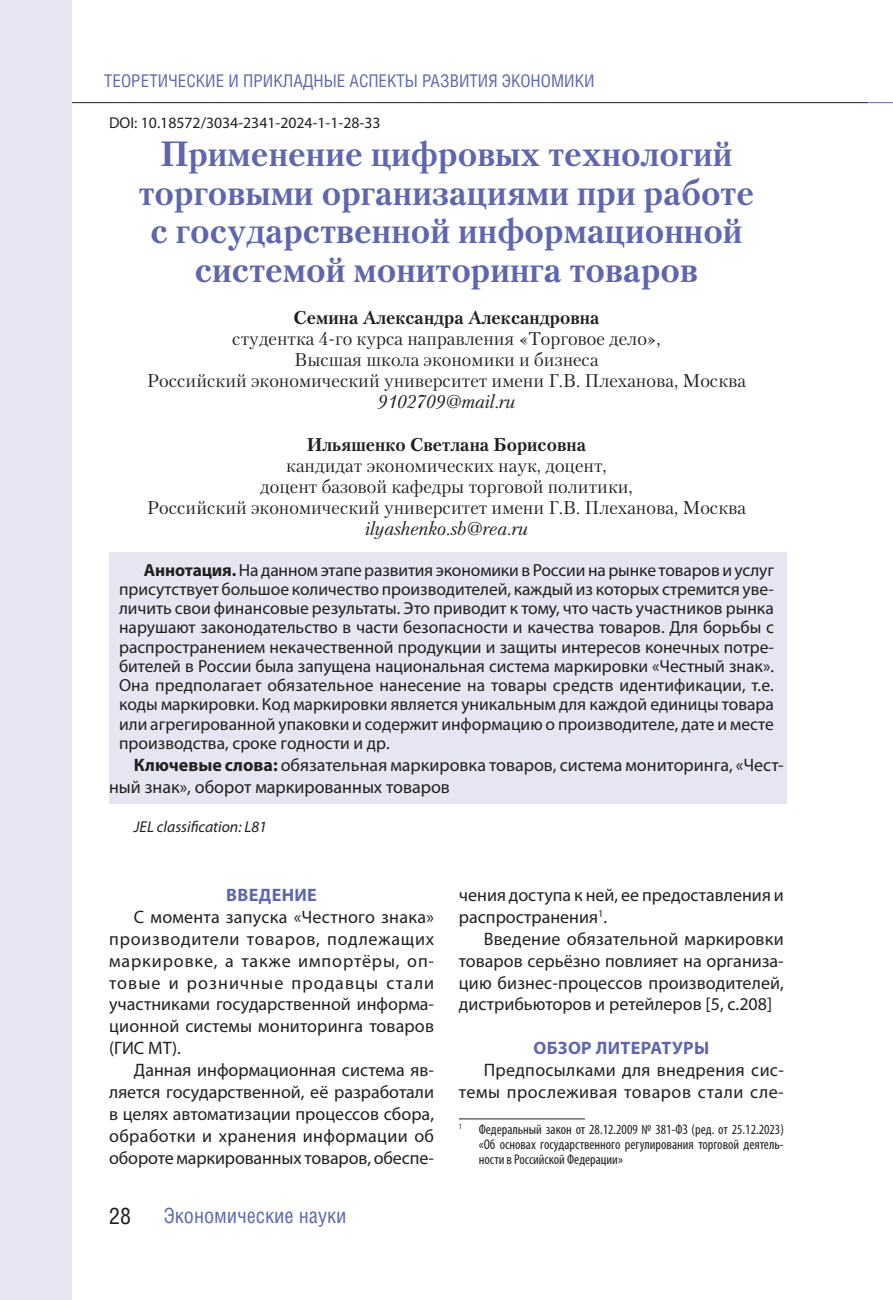
<style>
.page{position:relative;width:893px;height:1300px;background:#fff}
.page>*{position:absolute;margin:0;border:0;box-sizing:border-box;transform-origin:0 0}
.ЗАГ{font:700 35px/38.5px "Petersburg C";color:#6066ae;text-align:center}
.t1{font:22.75px "Helios Cond";color:#231f20}
.t2{font:21px "Helios Cond";color:#6066ae}
.ПОДПстатьи{font:18.38px/21px "Petersburg C";color:#231f20;text-align:center}
.ПОДПстатьи-2{font:700 18.38px "Petersburg C";color:#231f20}
.ПОДПстатьи-3{font:italic 18.38px "Petersburg C";color:#231f20}
.ТЕКСТ_осн{font:18.03px/21.9px "Myriad Pro";color:#231f20;text-align:justify}
.ТЕКСТ_осн-2{font:18.03px/21.9px "Myriad Pro";letter-spacing:.02em;color:#231f20;text-align:right}
.ТЕКСТ_осн-3{font:700 18.03px "Myriad Pro";letter-spacing:.02em;color:#6066ae}
.Аннотация{font:17.5px/19.2px "Myriad Pro";color:#231f20;text-align:justify}
.t3{font:17.5px "Helios Cond";color:#6066ae}
.ДОИ{font:15.75px "Myriad Pro";color:#231f20}
.ТЕКСТ_осн-4{font:italic 15.75px "Myriad Pro";color:#231f20}
.СНОСКА{font:condensed 14px/14.9px "Myriad Pro";color:#231f20;text-align:justify}
.s1{font-weight:700}
</style>
<div class="page">
<hr style="left:0;top:102px;width:868px;height:1px;background:#231f20">
<svg style="left:868px;top:102px;width:25px;height:1px"></svg>
<div style="left:0;top:0;width:72px;height:1300px;background:#e6e5f2"></div>
<div style="left:109px;top:552px;width:677px;height:252px;background:#e6e5f2"></div>
<hr style="left:459px;top:1118px;width:126px;height:1px;background:#231f20">
<p class="t3" style="left:104px;top:70px;width:492px">ТЕОРЕТИЧЕСКИЕ И ПРИКЛАДНЫЕ АСПЕКТЫ РАЗВИТИЯ ЭКОНОМИКИ</p>
<p class="ДОИ" style="left:109px;top:113px;width:273px">DOI: 10.18572/3034-2341-2024-1-1-28-33</p>
<p class="ЗАГ" style="left:139px;top:135px;width:617px">Применение цифровых технологий торговыми организациями при работе с государственной информационной системой мониторинга товаров</p>
<p class="ПОДПстатьи-2" style="left:294px;top:307px;width:307px">Семина Александра Александровна</p>
<p class="ПОДПстатьи" style="left:232px;top:328px;width:430px">студентка 4-го курса направления «Торговое дело»,<br>Высшая школа экономики и бизнеса</p>
<p class="ПОДПстатьи" style="left:147px;top:370px;width:601px">Российский экономический университет имени Г.В. Плеханова, Москва</p>
<p class="ПОДПстатьи-3" style="left:378px;top:391px;width:139px">9102709@mail.ru</p>
<p class="ПОДПстатьи-2" style="left:307px;top:433px;width:281px">Ильяшенко Светлана Борисовна</p>
<p class="ПОДПстатьи" style="left:260px;top:454px;width:374px">кандидат экономических наук, доцент, доцент базовой кафедры торговой политики,</p>
<p class="ПОДПстатьи" style="left:147px;top:496px;width:601px">Российский экономический университет имени Г.В. Плеханова, Москва</p>
<p class="ПОДПстатьи-3" style="left:365px;top:517px;width:164px">ilyashenko.sb@rea.ru</p>
<p class="Аннотация" style="left:119px;top:560px;width:657px;text-indent:25px"><span class="s1">Аннотация.</span> На данном этапе развития экономики в России на рынке товаров и услуг присутствует большое количество производителей, каждый из которых стремится уве&shy;личить свои финансовые результаты. Это приводит к тому, что часть участников рынка нарушают законодательство в части безопасности и качества товаров. Для борьбы с распространением некачественной продукции и защиты интересов конечных потре&shy;бителей в России была запущена национальная система маркировки «Честный знак».<br>Она предполагает обязательное нанесение на товары средств идентификации, т.е. коды маркировки. Код маркировки является уникальным для каждой единицы товара или агрегированной упаковки и содержит информацию о производителе, дате и месте производства, сроке годности и др.</p>
<p class="ТЕКСТ_осн" style="left:109px;top:753px;width:676px;text-indent:25px"><span class="s1">Ключевые слова:</span> обязательная маркировка товаров, система мониторинга, «Чест&shy;ный знак», оборот маркированных товаров</p>
<p class="ТЕКСТ_осн-4" style="left:134px;top:817px;width:135px">JEL classification: L81</p>
<p class="ТЕКСТ_осн-3" style="left:226px;top:883px;width:92px">ВВЕДЕНИЕ</p>
<p class="ТЕКСТ_осн" style="left:109px;top:905px;width:327px;text-indent:25px">С момента запуска «Честного знака» производители товаров, подлежащих маркировке, а также импортёры, оп&shy;товые и розничные продавцы стали участниками государственной информа&shy;ционной системы мониторинга товаров (ГИС МТ).</p>
<p class="ТЕКСТ_осн" style="left:109px;top:1059px;width:326px;text-indent:25px">Данная информационная система яв&shy;ляется государственной, её разработали в целях автоматизации процессов сбора, обработки и хранения информации об обороте маркированных товаров, обеспе-</p>
<h2 class="t1" style="left:109px;top:1202px;width:23px">28</h2>
<p class="t2" style="left:164px;top:1203px;width:184px">Экономические науки</p>
<p class="ТЕКСТ_осн" style="left:459px;top:884px;width:326px">чения доступа к ней, ее предоставления и распространения<sup>1</sup>.</p>
<p class="ТЕКСТ_осн" style="left:459px;top:927px;width:327px;text-indent:25px">Введение обязательной маркировки товаров серьёзно повлияет на организа&shy;цию бизнес-процессов производителей, дистрибьюторов и ретейлеров [5, с.208]</p>
<p class="ТЕКСТ_осн-3" style="left:533px;top:1036px;width:177px">ОБЗОР ЛИТЕРАТУРЫ</p>
<p class="ТЕКСТ_осн-2" style="left:459px;top:1059px;width:326px">Предпосылками для внедрения сис&shy;темы прослеживая товаров стали сле-</p>
<p class="СНОСКА" style="left:479px;top:1121px;width:307px;text-indent:-20px"><sup>1</sup> Федеральный закон от 28.12.2009 № 381-ФЗ (ред. от 25.12.2023) «Об основах государственного регулирования торговой деятель&shy;ности в Российской Федерации»</p>
</div>
